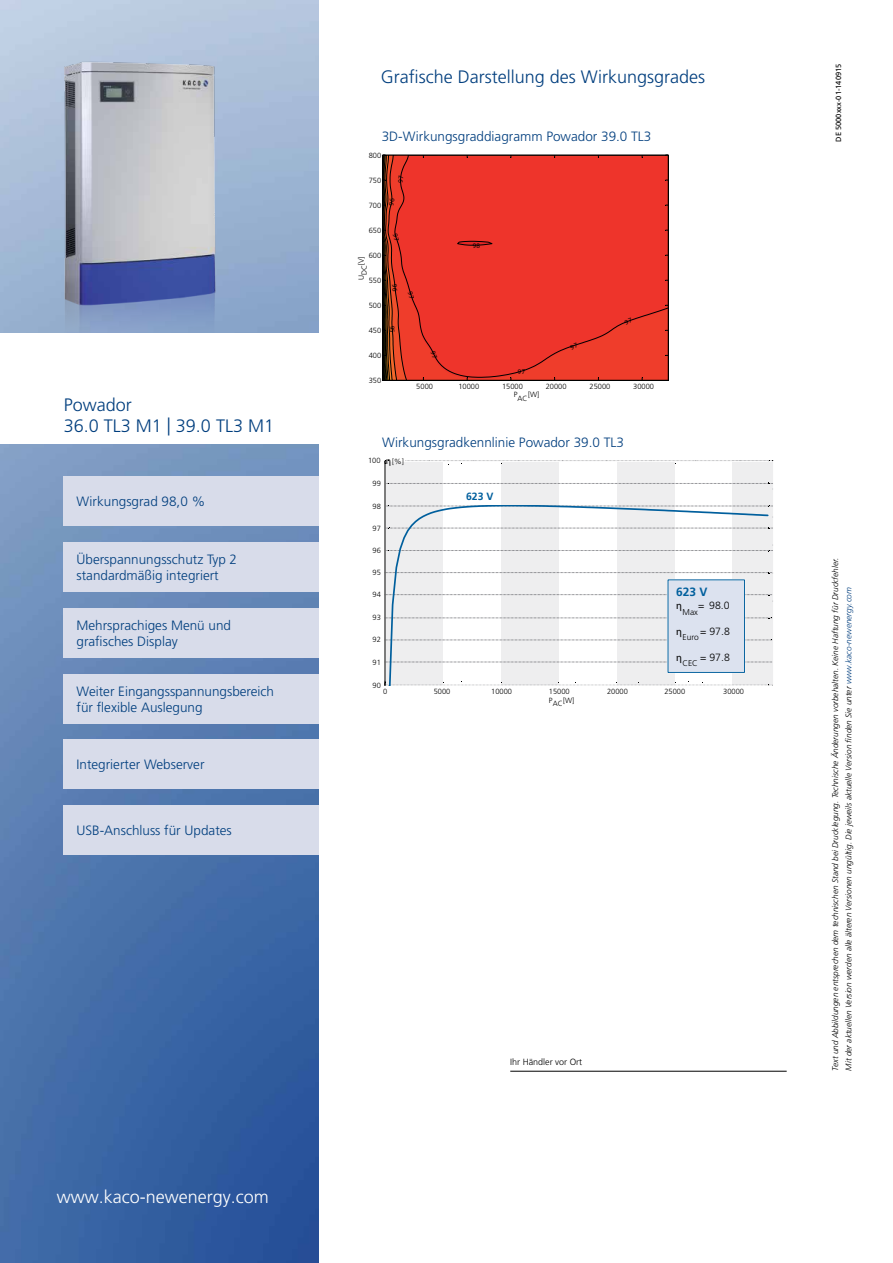
<style>
.page{position:relative;width:893px;height:1263px;background:#fff}
.page>*{position:absolute;margin:0;border:0;box-sizing:border-box;transform-origin:0 0}
.t1{font:300 18px/21.6px "Frutiger LT Pro";color:#003e7e}
.t2{font:300 18px "Frutiger LT Pro";color:#fff}
.t3{font:300 13.5px/16.5px "Frutiger LT Pro";color:#003e7e}
.t4{font:700 12px "Frutiger LT Pro";color:#005f9d}
.t5{font:300 10.5px "Frutiger LT Pro";color:#000}
.t6{font:700 10.5px "Frutiger LT Pro";color:#005f9d}
.t7{font:10.5px "Myriad Pro";color:#000}
.t8{font:300 9px "Frutiger LT Pro";color:#000}
.t9{font:300 8.4px "Frutiger LT Pro";color:#000}
.t10{font:italic 300 8.25px/13.5px "Frutiger LT Pro";color:#000}
.t11{font:300 7.5px "Frutiger LT Pro";color:#000}
.t12{font:7.5px "Frutiger LT Pro";color:#000}
.s1{color:#003e7e}
</style>
<div class="page">
<img style="left:0;top:0;width:319px;height:1263px">
<hr style="left:510px;top:1071px;width:277px;height:1px;background:#000">
<div style="left:385px;top:461px;width:58px;height:224px;background:#eeeeef"></div>
<div style="left:501px;top:461px;width:57px;height:224px;background:#eeeeef"></div>
<div style="left:617px;top:461px;width:57px;height:224px;background:#eeeeef"></div>
<div style="left:732px;top:460px;width:41px;height:225px;background:#eeeeef"></div>
<svg style="left:387px;top:483px;width:384px;height:7px"></svg>
<svg style="left:405px;top:460px;width:369px;height:4px"></svg>
<hr style="left:385px;top:461px;width:1px;height:225px;background:#000">
<svg style="left:384px;top:681px;width:389px;height:5px"></svg>
<svg style="left:385px;top:617px;width:387px;height:2px"></svg>
<svg style="left:385px;top:572px;width:388px;height:2px"></svg>
<svg style="left:389px;top:505px;width:379px;height:181px"></svg>
<div style="left:668px;top:580px;width:76px;height:92px;background:#dce2ef"></div>
<div style="left:667px;top:579px;width:78px;height:94px;border:2px solid #fff"></div>
<div style="left:668px;top:579px;width:77px;height:94px;border:1px solid #005f9d"></div>
<svg style="left:388px;top:156px;width:280px;height:224px;background:#bc3a21"></svg>
<svg style="left:395px;top:156px;width:273px;height:222px;background:#eb342a"></svg>
<hr style="left:383px;top:155px;width:285px;height:1px;background:#000">
<hr style="left:383px;top:380px;width:285px;height:1px;background:#000">
<hr style="left:668px;top:155px;width:1px;height:225px;background:#000">
<hr style="left:382px;top:155px;width:1px;height:225px;background:#000">
<img style="left:47px;top:52px;width:179px;height:281px">
<div style="left:0;top:333px;width:319px;height:110px;background:#fff"></div>
<div style="left:64px;top:476px;width:255px;height:50px;background:#d8dcea"></div>
<div style="left:64px;top:542px;width:255px;height:50px;background:#d8dcea"></div>
<div style="left:64px;top:608px;width:255px;height:50px;background:#d8dcea"></div>
<div style="left:64px;top:674px;width:255px;height:50px;background:#d8dcea"></div>
<div style="left:64px;top:739px;width:255px;height:49px;background:#d8dcea"></div>
<div style="left:64px;top:805px;width:255px;height:49px;background:#d8dcea"></div>
<svg style="left:457px;top:241px;width:36px;height:7px"></svg>
<svg style="left:624px;top:318px;width:8px;height:7px"></svg>
<svg style="left:570px;top:343px;width:8px;height:7px"></svg>
<svg style="left:518px;top:369px;width:7px;height:5px"></svg>
<svg style="left:430px;top:351px;width:7px;height:8px"></svg>
<svg style="left:408px;top:291px;width:6px;height:8px"></svg>
<svg style="left:393px;top:233px;width:6px;height:8px"></svg>
<svg style="left:398px;top:176px;width:5px;height:7px"></svg>
<svg style="left:383px;top:198px;width:12px;height:8px"></svg>
<svg style="left:392px;top:283px;width:5px;height:8px"></svg>
<svg style="left:383px;top:326px;width:12px;height:7px"></svg>
<h1 class="t1" style="left:64px;top:394px;width:212px">Powador<br>36.0 TL3 M1 | 39.0 TL3 M1</h1>
<p class="t3" style="left:77px;top:493px;width:130px">Wirkungsgrad 98,0 %</p>
<p class="t3" style="left:77px;top:551px;width:162px">Überspannungsschutz Typ 2 standardmäßig integriert</p>
<p class="t3" style="left:77px;top:617px;width:156px">Mehrsprachiges Menü und grafisches Display</p>
<p class="t3" style="left:77px;top:683px;width:199px">Weiter Eingangsspannungsbereich für flexible Auslegung</p>
<p class="t3" style="left:77px;top:756px;width:129px">Integrierter Webserver</p>
<p class="t3" style="left:77px;top:822px;width:157px">USB-Anschluss für Updates</p>
<h1 class="t2" style="left:57px;top:1186px;width:214px">www.kaco-newenergy.com</h1>
<h1 class="t1" style="left:381px;top:66px;width:326px">Grafische Darstellung des Wirkungsgrades</h1>
<p class="t12" style="left:834px;top:142px;width:79px;rotate:-90deg">DE 5000xxx-01-140915</p>
<p class="t3" style="left:382px;top:128px;width:271px">3D-Wirkungsgraddiagramm Powador 39.0 TL3</p>
<p class="t11" style="left:369px;top:151px;width:14px">800</p>
<p class="t11" style="left:369px;top:176px;width:14px">750</p>
<p class="t11" style="left:369px;top:201px;width:14px">700</p>
<p class="t11" style="left:369px;top:226px;width:14px">650</p>
<p class="t11" style="left:369px;top:251px;width:14px">600</p>
<p class="t11" style="left:357px;top:280px;width:24px;rotate:-90deg">UDC[V]</p>
<p class="t11" style="left:369px;top:276px;width:14px">550</p>
<p class="t11" style="left:369px;top:301px;width:14px">500</p>
<p class="t11" style="left:369px;top:326px;width:14px">450</p>
<p class="t11" style="left:369px;top:351px;width:14px">400</p>
<p class="t11" style="left:369px;top:376px;width:14px">350</p>
<p class="t11" style="left:416px;top:382px;width:18px">5000</p>
<p class="t11" style="left:458px;top:382px;width:22px">10000</p>
<p class="t11" style="left:502px;top:382px;width:22px">15000</p>
<p class="t11" style="left:546px;top:382px;width:22px">20000</p>
<p class="t11" style="left:590px;top:382px;width:22px">25000</p>
<p class="t11" style="left:633px;top:382px;width:22px">30000</p>
<p class="t11" style="left:514px;top:390px;width:27px">PAC [W]</p>
<p class="t3" style="left:382px;top:434px;width:243px">Wirkungsgradkennlinie Powador 39.0 TL3</p>
<p class="t11" style="left:368px;top:456px;width:14px">100</p>
<p class="t11" style="left:373px;top:479px;width:10px">99</p>
<p class="t11" style="left:373px;top:502px;width:10px">98</p>
<p class="t11" style="left:373px;top:524px;width:10px">97</p>
<p class="t11" style="left:373px;top:546px;width:10px">96</p>
<p class="t11" style="left:373px;top:568px;width:10px">95</p>
<p class="t11" style="left:373px;top:590px;width:10px">94</p>
<p class="t11" style="left:373px;top:613px;width:10px">93</p>
<p class="t11" style="left:373px;top:635px;width:10px">92</p>
<p class="t11" style="left:373px;top:657px;width:10px">91</p>
<p class="t11" style="left:392px;top:457px;width:13px">[%]</p>
<p class="t6" style="left:466px;top:490px;width:29px">623 V</p>
<p class="t4" style="left:676px;top:584px;width:33px">623 V</p>
<p class="t7" style="left:676px;top:599px;width:7px">η</p>
<p class="t9" style="left:682px;top:607px;width:17px">Max</p>
<p class="t5" style="left:698px;top:600px;width:33px">= 98.0</p>
<p class="t5" style="left:700px;top:625px;width:31px">= 97.8</p>
<p class="t7" style="left:676px;top:625px;width:7px">η</p>
<p class="t9" style="left:682px;top:633px;width:18px">Euro</p>
<p class="t5" style="left:700px;top:651px;width:31px">= 97.8</p>
<p class="t7" style="left:676px;top:651px;width:7px">η</p>
<p class="t9" style="left:682px;top:658px;width:17px">CEC</p>
<p class="t11" style="left:373px;top:681px;width:10px">90</p>
<p class="t11" style="left:383px;top:687px;width:6px">0</p>
<p class="t11" style="left:434px;top:687px;width:18px">5000</p>
<p class="t11" style="left:491px;top:687px;width:22px">10000</p>
<p class="t11" style="left:549px;top:687px;width:22px">15000</p>
<p class="t11" style="left:607px;top:687px;width:22px">20000</p>
<p class="t11" style="left:664px;top:687px;width:22px">25000</p>
<p class="t11" style="left:723px;top:687px;width:22px">30000</p>
<p class="t11" style="left:549px;top:696px;width:27px">PAC [W]</p>
<p class="t8" style="left:510px;top:1056px;width:73px">Ihr Händler vor Ort</p>
<p class="t10" style="left:829px;top:1070px;width:514px;rotate:-90deg">Text und Abbildungen entsprechen dem technischen Stand bei Drucklegung. Technische Änderungen vorbehalten. Keine Haftung für Druckfehler.<br>Mit der aktuellen Version werden alle älteren Versionen ungültig. Die jeweils aktuelle Version finden Sie unter <span class="s1">www.kaco-newenergy.com</span></p>
</div>
